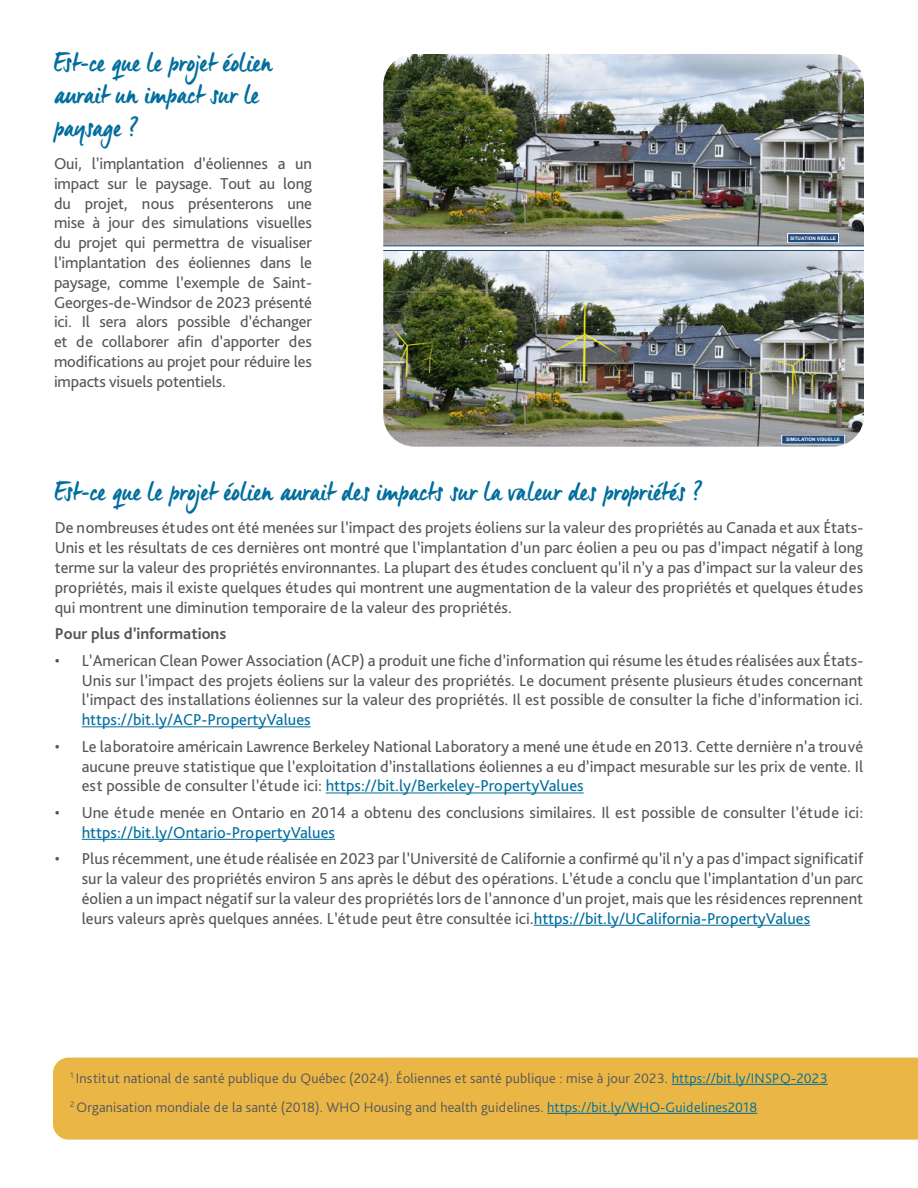
<style>
.page{position:relative;width:918px;height:1188px;background:#fff}
.page>*{position:absolute;margin:0;border:0;box-sizing:border-box;transform-origin:0 0}
.t1{font:27px/32.4px "Manus Smooth";color:#006e9e}
.t2{font:16.5px/19.8px "Bliss Pro";color:#54565b;text-align:justify}
.t3{font:16.5px "Bliss Pro";color:#006e9e}
.t4{font:700 16.5px "Bliss Pro";color:#54565b}
.t5{font:300 14.4px/29px "Bliss Pro";letter-spacing:.01em;color:#54565b}
.t6{font:700 4.8px "Arial";color:#fff}
.t7{font:700 4.65px "Arial";color:#fff}
.s1{color:#006e9e}
</style>
<div class="page">
<hr style="left:82px;top:726px;width:229px;height:1px;background:#006e9e">
<hr style="left:326px;top:793px;width:258px;height:1px;background:#006e9e">
<hr style="left:82px;top:839px;width:253px;height:1px;background:#006e9e">
<hr style="left:534px;top:925px;width:276px;height:1px;background:#006e9e">
<div style="left:53px;top:1058px;width:865px;height:82px;background:#eab645"></div>
<hr style="left:672px;top:1084px;width:156px;height:1px;background:#006e9e">
<hr style="left:547px;top:1113px;width:210px;height:1px;background:#006e9e">
<img style="left:383px;top:250px;width:481px;height:196px">
<img style="left:383px;top:54px;width:481px;height:192px">
<div style="left:788px;top:234px;width:51px;height:9px;background:#1f497d"></div>
<div style="left:782px;top:435px;width:63px;height:9px;background:#1f497d"></div>
<h1 class="t1" style="left:54px;top:45px;width:220px">Est-ce que le projet éolien aurait un impact sur le paysage ?</h1>
<p class="t2" style="left:54px;top:153px;width:260px">Oui, l’implantation d’éoliennes a un impact sur le paysage. Tout au long du projet, nous présenterons une mise à jour des simulations visuelles du projet qui permettra de visualiser l’implantation des éoliennes dans le paysage, comme l’exemple de Saint-Georges-de-Windsor de 2023 présenté ici. Il sera alors possible d’échanger et de collaborer afin d’apporter des modifications au projet pour réduire les impacts visuels potentiels.</p>
<p class="t6" style="left:790px;top:235px;width:48px">SITUATION RÉELLE</p>
<p class="t7" style="left:786px;top:436px;width:55px">SIMULATION VISUELLE</p>
<h1 class="t1" style="left:55px;top:475px;width:650px">Est-ce que le projet éolien aurait des impacts sur la valeur des propriétés ?</h1>
<p class="t2" style="left:55px;top:518px;width:810px">De nombreuses études ont été menées sur l’impact des projets éoliens sur la valeur des propriétés au Canada et aux États-Unis et les résultats de ces dernières ont montré que l’implantation d’un parc éolien a peu ou pas d’impact négatif à long terme sur la valeur des propriétés environnantes. La plupart des études concluent qu’il n’y a pas d’impact sur la valeur des propriétés, mais il existe quelques études qui montrent une augmentation de la valeur des propriétés et quelques études qui montrent une diminution temporaire de la valeur des propriétés.</p>
<p class="t4" style="left:55px;top:623px;width:173px">Pour plus d’informations</p>
<p class="t2" style="left:82px;top:650px;width:783px;text-indent:-27px">• L’American Clean Power Association (ACP) a produit une fiche d’information qui résume les études réalisées aux États-Unis sur l’impact des projets éoliens sur la valeur des propriétés. Le document présente plusieurs études concernant l’impact des installations éoliennes sur la valeur des propriétés. Il est possible de consulter la fiche d’information ici.</p>
<p class="t3" style="left:82px;top:709px;width:230px">https://bit.ly/ACP-PropertyValues</p>
<p class="t2" style="left:82px;top:736px;width:783px;text-indent:-27px">• Le laboratoire américain Lawrence Berkeley National Laboratory a mené une étude en 2013. Cette dernière n’a trouvé aucune preuve statistique que l’exploitation d’installations éoliennes a eu d’impact mesurable sur les prix de vente. Il est possible de consulter l’étude ici: <span class="s1">https://bit.ly/Berkeley-PropertyValues</span></p>
<p class="t2" style="left:55px;top:802px;width:810px">• Une étude menée en Ontario en 2014 a obtenu des conclusions similaires. Il est possible de consulter l’étude ici:</p>
<p class="t3" style="left:82px;top:822px;width:255px">https://bit.ly/Ontario-PropertyValues</p>
<p class="t2" style="left:82px;top:848px;width:783px;text-indent:-27px">• Plus récemment, une étude réalisée en 2023 par l’Université de Californie a confirmé qu’il n’y a pas d’impact significatif sur la valeur des propriétés environ 5 ans après le début des opérations. L’étude a conclu que l’implantation d’un parc éolien a un impact négatif sur la valeur des propriétés lors de l’annonce d’un projet, mais que les résidences reprennent leurs valeurs après quelques années. L’étude peut être consultée ici.<span class="s1">https://bit.ly/UCalifornia-PropertyValues</span></p>
<p class="t5" style="left:70px;top:1063px;width:759px"><sup>1</sup> Institut national de santé publique du Québec (2024). Éoliennes et santé publique : mise à jour 2023. <span class="s1">https://bit.ly/INSPQ-2023<br></span><sup>2</sup> Organisation mondiale de la santé (2018). WHO Housing and health guidelines. <span class="s1">https://bit.ly/WHO-Guidelines2018</span></p>
</div>
